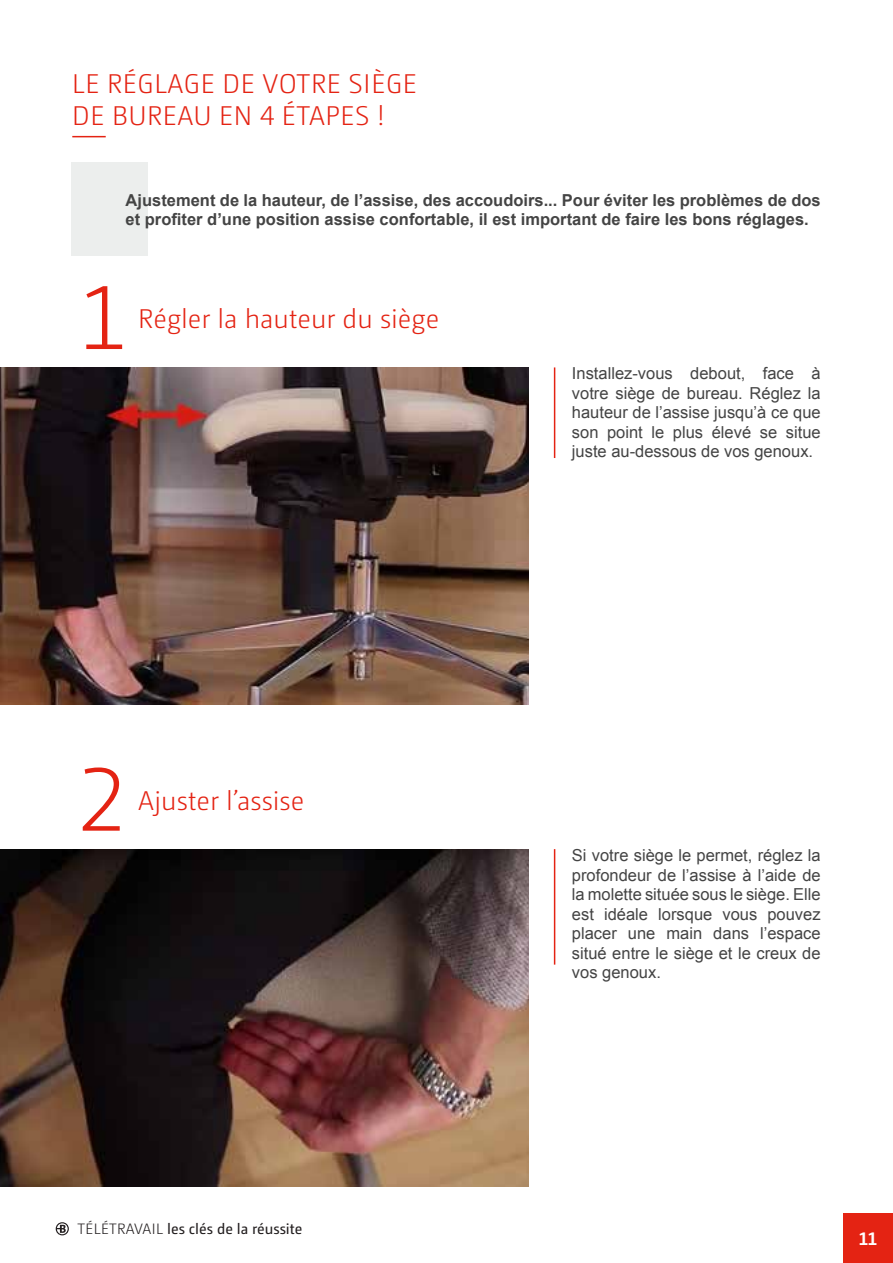
<style>
.page{position:relative;width:893px;height:1263px;background:#fff}
.page>*{position:absolute;margin:0;border:0;box-sizing:border-box;transform-origin:0 0}
.t1{font:300 90px "Camingo Dos";color:#e42313}
.t2{font:300 27px/32.4px "Camingo Dos";letter-spacing:.01em;color:#e42313}
.t3{font:700 18px "Camingo Dos";color:#fff}
.t4{font:16.5px/19.5px "Arial";color:#444;text-align:justify}
.t5{font:700 16.5px/19.5px "Arial";color:#444}
.t6{font:15px "Camingo Dos";color:#231f20}
.s1{font-weight:300}
</style>
<div class="page">
<hr style="left:0;top:1213px;width:1px;height:50px;background:#e42313">
<svg style="left:56px;top:1222px;width:13px;height:13px"></svg>
<div style="left:843px;top:1213px;width:50px;height:50px;background:#e42313"></div>
<hr style="left:72px;top:136px;width:34px;height:1px;background:#e42313">
<img style="left:0;top:367px;width:529px;height:338px">
<img style="left:0;top:849px;width:529px;height:337px">
<hr style="left:554px;top:849px;width:1px;height:116px;background:#e42313">
<hr style="left:554px;top:367px;width:1px;height:91px;background:#e42313">
<div style="left:71px;top:162px;width:77px;height:94px;background:#eceeed"></div>
<h2 class="t2" style="left:72px;top:67px;width:346px">LE RÉGLAGE DE VOTRE SIÈGE<br>DE BUREAU EN 4 ÉTAPES !</h2>
<p class="t5" style="left:126px;top:191px;width:696px">Ajustement de la hauteur, de l’assise, des accoudoirs... Pour éviter les problèmes de dos et profiter d’une position assise confortable, il est important de faire les bons réglages.</p>
<h1 class="t1" style="left:80px;top:266px;width:47px">1</h1>
<h2 class="t2" style="left:138px;top:303px;width:303px">Régler la hauteur du siège</h2>
<p class="t4" style="left:572px;top:364px;width:250px">Installez-vous debout, face à votre siège de bureau. Réglez la hauteur de l’assise jusqu’à ce que son point le plus élevé se situe juste au-dessous de vos genoux.</p>
<h1 class="t1" style="left:80px;top:748px;width:46px">2</h1>
<h2 class="t2" style="left:138px;top:784px;width:168px">Ajuster l’assise</h2>
<p class="t6" style="left:78px;top:1220px;width:226px"><span class="s1">TÉLÉTRAVAIL</span> les clés de la réussite</p>
<p class="t4" style="left:572px;top:846px;width:250px">Si votre siège le permet, réglez la profondeur de l’assise à l’aide de la molette située sous le siège. Elle est idéale lorsque vous pouvez placer une main dans l’espace situé entre le siège et le creux de vos genoux.</p>
<p class="t3" style="left:859px;top:1227px;width:20px">11</p>
</div>
